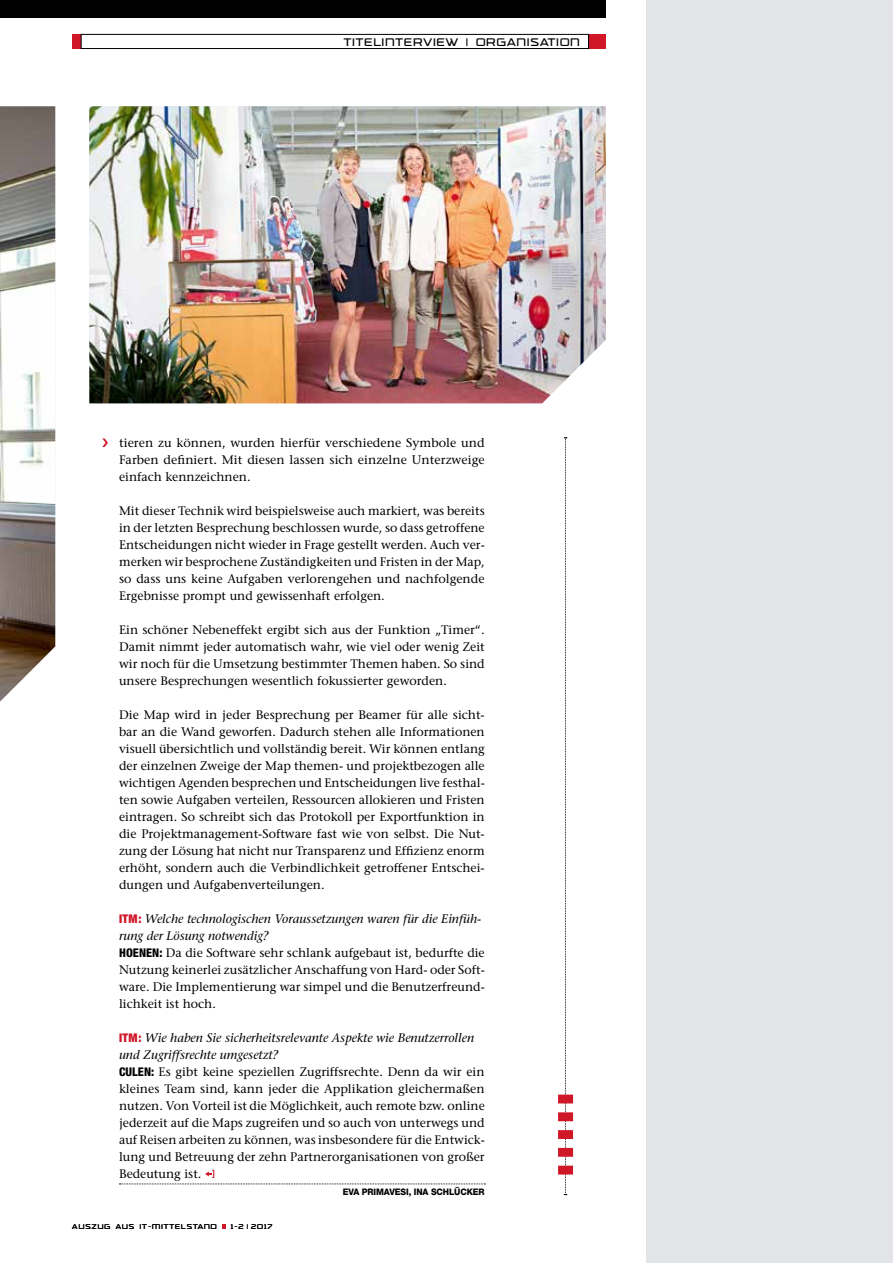
<style>
.page{position:relative;width:893px;height:1263px;background:#fff}
.page>*{position:absolute;margin:0;border:0;box-sizing:border-box;transform-origin:0 0}
.t1{font:12.3px/17px "Stone Serif";color:#000;text-align:justify}
.t2{font:12px "Trade Marker Light Alt";letter-spacing:.1em;color:#000}
.t3{font:800 9px "Helvetica Neue";letter-spacing:-.01em;color:#000;scale:.94 1}
.t4{font:7.5px "Trade Marker Light Alt";letter-spacing:.14em;color:#000}
.s1{font-family:"Helvetica Neue";font-weight:900;font-stretch:condensed;font-size:12px;color:#cf1728}
.s2{font-style:italic}
.s3{font-family:"Helvetica Neue";font-weight:800;font-stretch:condensed;font-size:12px}
</style>
<div class="page">
<svg style="left:222px;top:1224px;width:3px;height:5px"></svg>
<img style="left:0;top:106px;width:55px;height:596px">
<img style="left:89px;top:106px;width:517px;height:297px">
<div style="left:647px;top:0;width:246px;height:1263px;background:#e3e4e7"></div>
<div style="left:72px;top:34px;width:9px;height:15px;background:#cf1728"></div>
<div style="left:589px;top:34px;width:17px;height:15px;background:#cf1728"></div>
<div style="left:81px;top:34px;width:508px;height:15px;border:1px solid #000"></div>
<div style="left:0;top:0;width:606px;height:17px;background:#000"></div>
<svg style="left:119px;top:1170px;width:366px;height:14px"></svg>
<svg style="left:558px;top:437px;width:15px;height:758px"></svg>
<p class="t2" style="left:344px;top:35px;width:237px">TITELINTERVIEW | ORGANISATION</p>
<p class="t1" style="left:119px;top:434px;width:367px">tieren zu können, wurden hierfür verschiedene Symbole und Farben definiert. Mit diesen lassen sich einzelne Unterzweige einfach kennzeichnen.</p>
<p class="t1" style="left:119px;top:502px;width:367px">Mit dieser Technik wird beispielsweise auch markiert, was bereits in der letzten Besprechung beschlossen wurde, so dass getroffene Entscheidungen nicht wieder in Frage gestellt werden. Auch ver&shy;merken wir besprochene Zuständigkeiten und Fristen in der Map, so dass uns keine Aufgaben verlorengehen und nachfolgende Ergebnisse prompt und gewissenhaft erfolgen.</p>
<p class="t1" style="left:119px;top:621px;width:367px">Ein schöner Nebeneffekt ergibt sich aus der Funktion „Timer“.<br>Damit nimmt jeder automatisch wahr, wie viel oder wenig Zeit wir noch für die Umsetzung bestimmter Themen haben. So sind unsere Besprechungen wesentlich fokussierter geworden.</p>
<p class="t1" style="left:119px;top:706px;width:367px">Die Map wird in jeder Besprechung per Beamer für alle sicht&shy;bar an die Wand geworfen. Dadurch stehen alle Informationen visuell übersichtlich und vollständig bereit. Wir können entlang der einzelnen Zweige der Map themen- und projektbezogen alle wichtigen Agenden besprechen und Entscheidungen live festhal&shy;ten sowie Aufgaben verteilen, Ressourcen allokieren und Fristen eintragen. So schreibt sich das Protokoll per Exportfunktion in die Projektmanagement-Software fast wie von selbst. Die Nut&shy;zung der Lösung hat nicht nur Transparenz und Effizienz enorm erhöht, sondern auch die Verbindlichkeit getroffener Entschei&shy;dungen und Aufgabenverteilungen.</p>
<p class="t1" style="left:119px;top:910px;width:367px;text-align:left"><span class="s1">ITM:</span> <span class="s2">Welche technologischen Voraussetzungen waren für die Einfüh&shy;rung der Lösung notwendig?<br></span><span class="s3">HOENEN:</span> Da die Software sehr schlank aufgebaut ist, bedurfte die Nutzung keinerlei zusätzlicher Anschaffung von Hard- oder Soft&shy;ware. Die Implementierung war simpel und die Benutzerfreund&shy;lichkeit ist hoch.</p>
<p class="t1" style="left:119px;top:1029px;width:367px;text-align:left"><span class="s1">ITM:</span> <span class="s2">Wie haben Sie sicherheitsrelevante Aspekte wie Benutzerrollen und Zugriffsrechte umgesetzt?<br></span><span class="s3">CULEN:</span> Es gibt keine speziellen Zugriffsrechte. Denn da wir ein kleines Team sind, kann jeder die Applikation gleichermaßen nutzen. Von Vorteil ist die Möglichkeit, auch remote bzw. online jederzeit auf die Maps zugreifen und so auch von unterwegs und auf Reisen arbeiten zu können, was insbesondere für die Entwick&shy;lung und Betreuung der zehn Partnerorganisationen von großer Bedeutung ist.</p>
<p class="t3" style="left:343px;top:1186px;width:153px">EVA PRIMAVESI, INA SCHLÜCKER</p>
<p class="t4" style="left:72px;top:1222px;width:146px">AUSZUG AUS IT-MITTELSTAND</p>
<p class="t4" style="left:231px;top:1222px;width:43px">1-2 | 2017</p>
</div>
